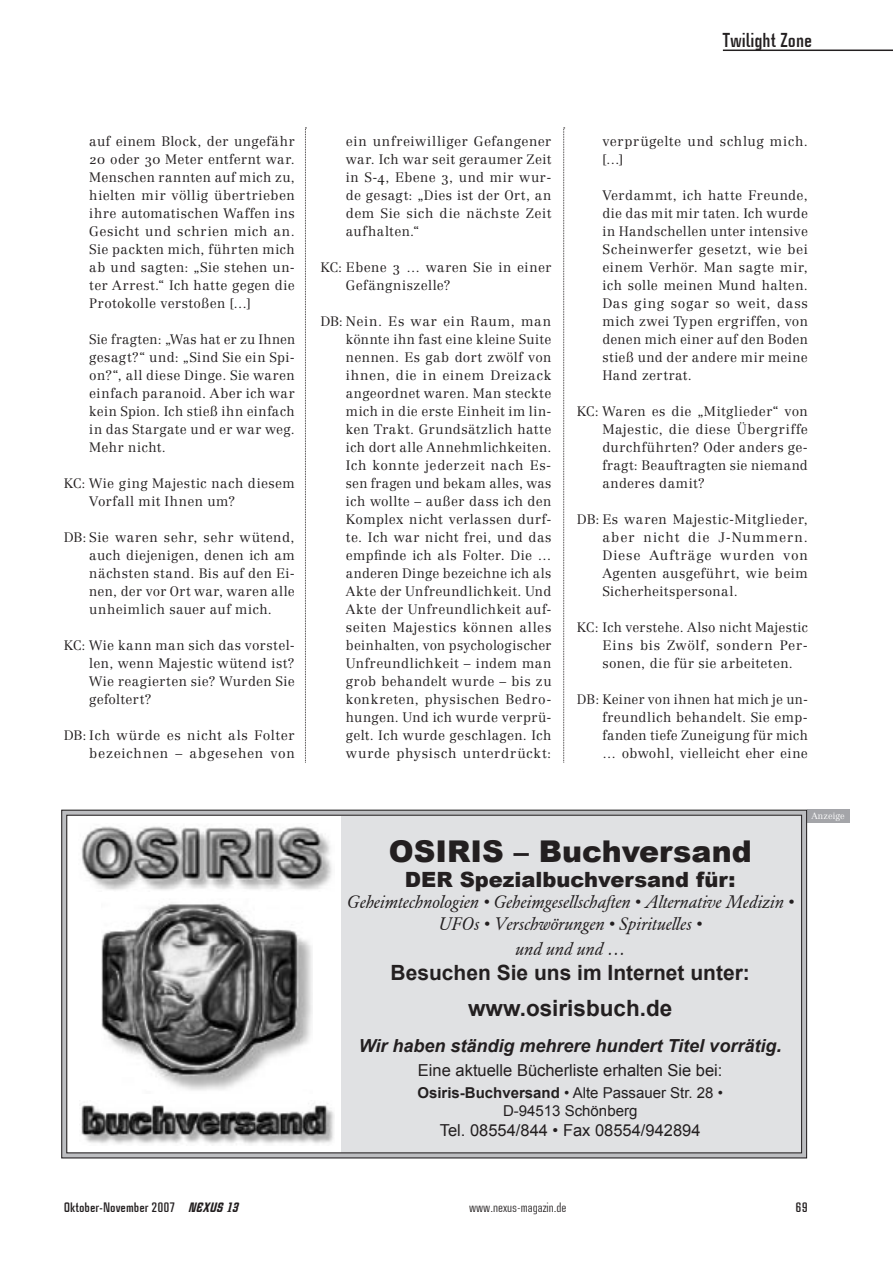
<style>
.page{position:relative;width:893px;height:1263px;background:#fff}
.page>*{position:absolute;margin:0;border:0;box-sizing:border-box;transform-origin:0 0}
.t1{font:900 30px "Arial";color:#231f20}
.t2{font:700 22.5px "Arial";color:#231f20}
.t3{font:700 21px "Arial";color:#231f20}
.t4{font:900 21px "Arial";color:#231f20}
.t5{font:700 21px "Case Study No 1 LT";color:#231f20}
.t6{font:italic 18px/21.6px "Garamond BE";color:#231f20;text-align:center}
.t7{font:italic 700 18px "Arial";color:#231f20}
.t8{font:16.5px "Arial";color:#231f20}
.t9{font:15px/18px "Arial";color:#231f20;text-align:center}
.t10{font:700 14.25px "Case Study No 1 LT";color:#231f20}
.t11{font:14.25px "Case Study No 1 LT Ragular";color:#231f20}
.t12{font:300 13.5px/18px "Centennial LT Std";letter-spacing:.035em;color:#231f20;text-align:justify}
.t13{font:300 9px "Centennial LT Std";letter-spacing:.015em;color:#fff}
.s1{font-size:19.5px}
.s2{font-weight:700}
.s3{font-weight:900;font-style:italic}
</style>
<div class="page">
<svg style="left:305px;top:128px;width:1px;height:635px"></svg>
<svg style="left:563px;top:128px;width:2px;height:635px"></svg>
<div style="left:807px;top:810px;width:42px;height:13px;background:#a4a5a9"></div>
<svg style="left:61px;top:809px;width:747px;height:350px;background:#cacbcc"></svg>
<hr style="left:723px;top:50px;width:170px;height:1px;background:#231f20">
<h3 class="t5" style="left:723px;top:30px;width:91px">Twilight Zone</h3>
<p class="t12" style="left:89px;top:132px;width:207px">auf einem Block, der ungefähr 20 oder 30 Meter entfernt war.<br>Menschen rannten auf mich zu, hielten mir völlig übertrieben ihre automatischen Waffen ins Gesicht und schrien mich an.<br>Sie packten mich, führten mich ab und sagten: „Sie stehen un&shy;ter Arrest.“ Ich hatte gegen die Protokolle verstoßen […]</p>
<p class="t12" style="left:89px;top:330px;width:208px">Sie fragten: „Was hat er zu Ihnen gesagt?“ und: „Sind Sie ein Spi&shy;on?“, all diese Dinge. Sie waren einfach paranoid. Aber ich war kein Spion. Ich stieß ihn einfach in das Stargate und er war weg.<br>Mehr nicht.</p>
<p class="t12" style="left:89px;top:474px;width:207px;text-indent:-26px">KC: Wie ging Majestic nach diesem<br>Vorfall mit Ihnen um?</p>
<p class="t12" style="left:89px;top:528px;width:207px;text-indent:-26px">DB: Sie waren sehr, sehr wütend, auch diejenigen, denen ich am nächsten stand. Bis auf den Ei&shy;nen, der vor Ort war, waren alle unheimlich sauer auf mich.</p>
<p class="t12" style="left:89px;top:636px;width:207px;text-indent:-26px">KC: Wie kann man sich das vorstel&shy;len, wenn Majestic wütend ist?<br>Wie reagierten sie? Wurden Sie gefoltert?</p>
<p class="t12" style="left:64px;top:726px;width:233px;text-align:right">DB: Ich würde es nicht als Folter bezeichnen – abgesehen von</p>
<p class="t12" style="left:346px;top:132px;width:207px">ein unfreiwilliger Gefangener war. Ich war seit geraumer Zeit in S-4, Ebene 3, und mir wur&shy;de gesagt: „Dies ist der Ort, an dem Sie sich die nächste Zeit aufhalten.“</p>
<p class="t12" style="left:346px;top:258px;width:207px;text-indent:-26px">KC: Ebene 3 … waren Sie in einer<br>Gefängniszelle?</p>
<p class="t12" style="left:346px;top:312px;width:207px;text-indent:-26px">DB: Nein. Es war ein Raum, man könnte ihn fast eine kleine Suite nennen. Es gab dort zwölf von ihnen, die in einem Dreizack angeordnet waren. Man steckte mich in die erste Einheit im lin&shy;ken Trakt. Grundsätzlich hatte ich dort alle Annehmlichkeiten.<br>Ich konnte jederzeit nach Es&shy;sen fragen und bekam alles, was ich wollte – außer dass ich den Komplex nicht verlassen durf&shy;te. Ich war nicht frei, und das empfinde ich als Folter. Die … anderen Dinge bezeichne ich als Akte der Unfreundlichkeit. Und Akte der Unfreundlichkeit auf&shy;seiten Majestics können alles beinhalten, von psychologischer Unfreundlichkeit – indem man grob behandelt wurde – bis zu konkreten, physischen Bedro&shy;hungen. Und ich wurde verprü&shy;gelt. Ich wurde geschlagen. Ich wurde physisch unterdrückt:</p>
<p class="t12" style="left:602px;top:132px;width:207px">verprügelte und schlug mich. […]</p>
<p class="t12" style="left:602px;top:186px;width:207px">Verdammt, ich hatte Freunde, die das mit mir taten. Ich wurde in Handschellen unter intensive Scheinwerfer gesetzt, wie bei einem Verhör. Man sagte mir, ich solle meinen Mund halten.<br>Das ging sogar so weit, dass mich zwei Typen ergriffen, von denen mich einer auf den Boden stieß und der andere mir meine Hand zertrat.</p>
<p class="t12" style="left:602px;top:402px;width:207px;text-indent:-26px">KC: Waren es die „Mitglieder“ von Majestic, die diese Übergriffe durchführten? Oder anders ge&shy;fragt: Beauftragten sie niemand anderes damit?</p>
<p class="t12" style="left:602px;top:510px;width:207px;text-indent:-26px">DB: Es waren Majestic-Mitglieder, aber nicht die J-Nummern.<br>Diese Aufträge wurden von Agenten ausgeführt, wie beim Sicherheitspersonal.</p>
<p class="t12" style="left:602px;top:618px;width:207px;text-indent:-26px">KC: Ich verstehe. Also nicht Majestic Eins bis Zwölf, sondern Per&shy;sonen, die für sie arbeiteten.</p>
<p class="t12" style="left:602px;top:690px;width:207px;text-indent:-26px">DB: Keiner von ihnen hat mich je un&shy;freundlich behandelt. Sie emp&shy;fanden tiefe Zuneigung für mich … obwohl, vielleicht eher eine</p>
<p class="t13" style="left:811px;top:811px;width:35px">Anzeige</p>
<h1 class="t1" style="left:389px;top:829px;width:364px">OSIRIS – Buchversand</h1>
<h3 class="t4" style="left:405px;top:864px;width:332px">DER Spezialbuchversand für:</h3>
<h3 class="t6" style="left:347px;top:891px;width:449px">Geheimtechnologien • Geheimgesellschaften • Alternative Medizin •<br>UFOs • Verschwörungen • Spirituelles •</h3>
<h3 class="t6" style="left:515px;top:938px;width:112px">und und und …</h3>
<h3 class="t3" style="left:390px;top:959px;width:361px">Besuchen Sie uns im Internet unter:</h3>
<h2 class="t2" style="left:468px;top:993px;width:206px">www.osirisbuch.de</h2>
<h3 class="t7" style="left:359px;top:1034px;width:424px">Wir haben ständig mehrere hundert Titel vorrätig<span class="s1">.</span></h3>
<p class="t8" style="left:418px;top:1059px;width:306px">Eine aktuelle Bücherliste erhalten Sie bei:</p>
<p class="t9" style="left:417px;top:1084px;width:307px"><span class="s2">Osiris-Buchversand</span> • Alte Passauer Str. 28 •<br>D-94513 Schönberg</p>
<p class="t8" style="left:440px;top:1119px;width:262px">Tel. 08554/844 • Fax 08554/942894</p>
<p class="t10" style="left:64px;top:1200px;width:177px">Oktober-November 2007 <span class="s3">NEXUS 13</span></p>
<p class="t11" style="left:469px;top:1200px;width:99px">www.nexus-magazin.de</p>
<p class="t10" style="left:796px;top:1200px;width:7px">69</p>
</div>
